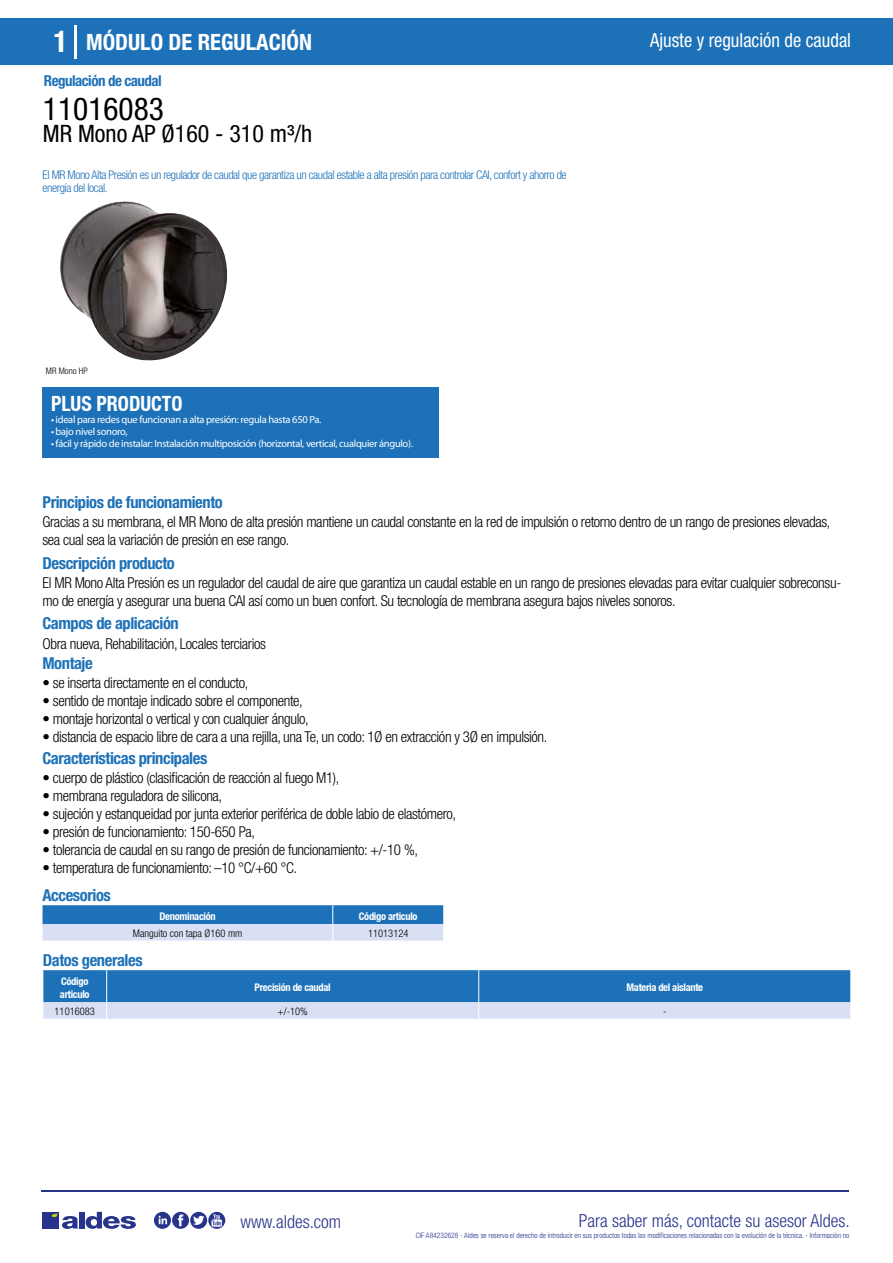
<style>
.page{position:relative;width:893px;height:1263px;background:#fff}
.page>*{position:absolute;margin:0;border:0;box-sizing:border-box;transform-origin:0 0}
.t1{font:condensed 31.5px "Helvetica Neue LT Std";color:#000}
.t2{font:condensed 24px "Helvetica Neue LT Std";color:#000}
.t3{font:700 condensed 22.5px "Helvetica Neue LT Std";color:#fff}
.t4{font:700 condensed 21px "Helvetica Neue";color:#fff;scale:.95 1}
.t5{font:condensed 19.5px "Helvetica Neue LT Std";color:#fff;scale:.95 1}
.t6{font:300 condensed 18px "Helvetica Neue";color:#28348b}
.t7{font:700 condensed 16.5px "Helvetica Neue LT Std";letter-spacing:-.025em;color:#1d71b8}
.t8{font:300 condensed 15px/18px "Helvetica Neue LT Std";letter-spacing:-.025em;color:#000}
.t9{font:700 condensed 15px "Helvetica Neue LT Std";letter-spacing:-.035em;color:#1d71b8}
.t10{font:300 condensed 12px/13.5px "Helvetica Neue LT Std";letter-spacing:-.035em;color:#1d71b8}
.t11{font:10.5px "Myriad Pro";letter-spacing:-.03em;color:#fff}
.t12{font:700 condensed 10.5px/13.5px "Helvetica Neue";letter-spacing:-.03em;color:#fff}
.t13{font:300 condensed 10.5px "Helvetica Neue";color:#000}
.t14{font:300 condensed 9px "Helvetica Neue";color:#000}
.t15{font:300 condensed 7.5px "Helvetica Neue";color:#28348b}
.s1{font-size:30px}
</style>
<div class="page">
<div style="left:0;top:18px;width:893px;height:46px;background:#1d71b8"></div>
<div style="left:43px;top:387px;width:396px;height:70px;background:#1d71b8"></div>
<hr style="left:74px;top:25px;width:2px;height:33px;background:#fff">
<img style="left:60px;top:201px;width:168px;height:160px">
<svg style="left:43px;top:905px;width:401px;height:36px;background:#78a7d4"></svg>
<svg style="left:43px;top:970px;width:808px;height:49px;background:#6098cc"></svg>
<hr style="left:41px;top:1190px;width:808px;height:1px;background:#28348b">
<svg style="left:154px;top:1212px;width:71px;height:17px"></svg>
<div style="left:42px;top:1212px;width:17px;height:16px;background:#28348b"></div>
<div style="left:79px;top:1212px;width:5px;height:16px;background:#28348b"></div>
<svg style="left:86px;top:1212px;width:50px;height:17px"></svg>
<svg style="left:52px;top:1213px;width:26px;height:16px"></svg>
<h3 class="t3" style="left:54px;top:28px;width:260px"><span class="s1">1</span> MÓDULO DE REGULACIÓN</h3>
<h3 class="t5" style="left:650px;top:29px;width:213px">Ajuste y regulación de caudal</h3>
<p class="t9" style="left:44px;top:71px;width:119px">Regulación de caudal</p>
<h1 class="t1" style="left:43px;top:91px;width:122px">11016083</h1>
<h2 class="t2" style="left:43px;top:120px;width:271px">MR Mono AP Ø160 - 310 m³/h</h2>
<p class="t10" style="left:43px;top:167px;width:526px">El MR Mono Alta Presión es un regulador de caudal que garantiza un caudal estable a alta presión para controlar CAI, confort y ahorro de energía del local.</p>
<p class="t14" style="left:65px;top:365px;width:27px">ONO HP</p>
<p class="t14" style="left:46px;top:365px;width:43px">MR Mono HP</p>
<h3 class="t4" style="left:51px;top:391px;width:140px">PLUS PRODUCTO</h3>
<p class="t11" style="left:51px;top:413px;width:272px">• ideal para redes que funcionan a alta presión: regula hasta 650 Pa.</p>
<p class="t11" style="left:51px;top:425px;width:78px">• bajo nivel sonoro,</p>
<p class="t11" style="left:51px;top:437px;width:363px">• fácil y rápido de instalar: Instalación multiposición (horizontal, vertical, cualquier ángulo).</p>
<p class="t7" style="left:43px;top:492px;width:182px">Principios de funcionamiento</p>
<p class="t8" style="left:43px;top:513px;width:789px">Gracias a su membrana, el MR Mono de alta presión mantiene un caudal constante en la red de impulsión o retorno dentro de un rango de presiones elevadas, sea cual sea la variación de presión en ese rango.</p>
<p class="t8" style="left:43px;top:573px;width:800px">El MR Mono Alta Presión es un regulador del caudal de aire que garantiza un caudal estable en un rango de presiones elevadas para evitar cualquier sobreconsu&shy;mo de energía y asegurar una buena CAI así como un buen confort. Su tecnología de membrana asegura bajos niveles sonoros.</p>
<p class="t8" style="left:43px;top:634px;width:225px">Obra nueva, Rehabilitación, Locales terciarios</p>
<p class="t8" style="left:43px;top:674px;width:207px">• se inserta directamente en el conducto,</p>
<p class="t8" style="left:43px;top:692px;width:262px">• sentido de montaje indicado sobre el componente,</p>
<p class="t8" style="left:43px;top:710px;width:268px">• montaje horizontal o vertical y con cualquier ángulo,</p>
<p class="t8" style="left:43px;top:728px;width:506px">• distancia de espacio libre de cara a una rejilla, una Te, un codo: 1Ø en extracción y 3Ø en impulsión.</p>
<p class="t7" style="left:43px;top:553px;width:134px">Descripción producto</p>
<p class="t7" style="left:43px;top:613px;width:138px">Campos de aplicación</p>
<p class="t7" style="left:43px;top:653px;width:52px">Montaje</p>
<p class="t7" style="left:43px;top:748px;width:166px">Características principales</p>
<p class="t8" style="left:43px;top:768px;width:299px">• cuerpo de plástico (clasificación de reacción al fuego M1),</p>
<p class="t8" style="left:43px;top:786px;width:181px">• membrana reguladora de silicona,</p>
<p class="t8" style="left:43px;top:804px;width:415px">• sujeción y estanqueidad por junta exterior periférica de doble labio de elastómero,</p>
<p class="t8" style="left:43px;top:822px;width:214px">• presión de funcionamiento: 150-650 Pa,</p>
<p class="t8" style="left:43px;top:840px;width:377px">• tolerancia de caudal en su rango de presión de funcionamiento: +/-10 %,</p>
<p class="t8" style="left:43px;top:858px;width:256px">• temperatura de funcionamiento: –10 °C/+60 °C.</p>
<p class="t7" style="left:43px;top:885px;width:70px">Accesorios</p>
<p class="t12" style="left:160px;top:909px;width:58px">Denominación</p>
<p class="t12" style="left:359px;top:909px;width:60px">Código articulo</p>
<p class="t13" style="left:133px;top:927px;width:111px">Manguito con tapa Ø160 mm</p>
<p class="t13" style="left:368px;top:927px;width:42px">11013124</p>
<p class="t7" style="left:43px;top:950px;width:101px">Datos generales</p>
<p class="t12" style="left:60px;top:974px;width:31px">Código articulo</p>
<p class="t12" style="left:255px;top:981px;width:78px">Precisión de caudal</p>
<p class="t12" style="left:626px;top:981px;width:78px">Materia del aislante</p>
<p class="t13" style="left:55px;top:1005px;width:42px">11016083</p>
<p class="t13" style="left:278px;top:1005px;width:32px">+/-10%</p>
<p class="t13" style="left:663px;top:1005px;width:5px">-</p>
<p class="t6" style="left:240px;top:1211px;width:102px">www.aldes.com</p>
<p class="t6" style="left:579px;top:1211px;width:272px">Para saber más, contacte su asesor Aldes.</p>
<p class="t15" style="left:416px;top:1230px;width:435px">CIF A84232628 - Aldes se reserva el derecho de introducir en sus productos todas las modificaciones relacionadas con la evolución de la técnica. - Información no</p>
</div>
